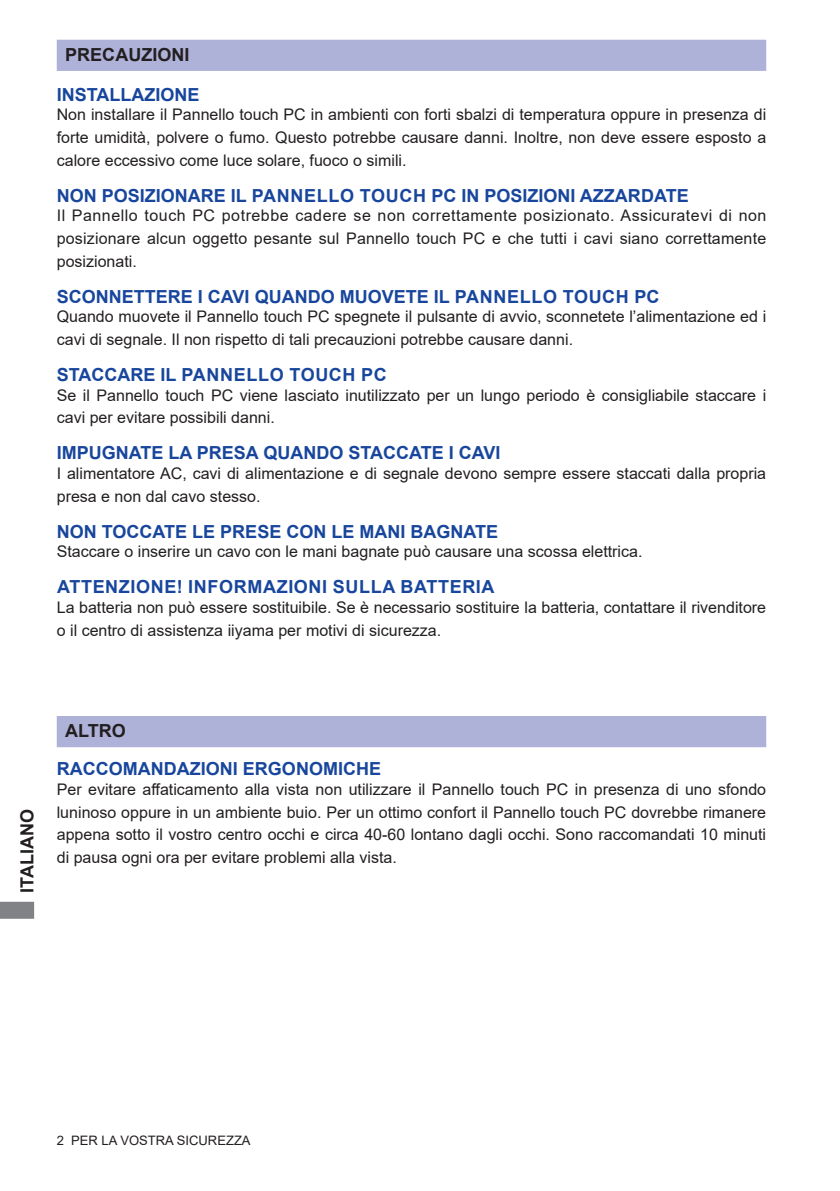
<style>
.page{position:relative;width:840px;height:1191px;background:#fff}
.page>*{position:absolute;margin:0;border:0;box-sizing:border-box;transform-origin:0 0}
.t1{font:700 18px "Arial";color:#18469d}
.t2{font:700 18px "Arial";letter-spacing:.035em;color:#18469d}
.t3{font:700 18px "Arial";letter-spacing:.025em;color:#18469d}
.t4{font:700 18px "Arial";color:#231f20}
.t5{font:16px/22.6px "Arial";color:#231f20}
.t6{font:13px "Arial";color:#231f20}
</style>
<div class="page">
<svg style="left:0;top:901px;width:34px;height:17px"></svg>
<div style="left:57px;top:40px;width:708px;height:31px;background:#aeb2d8"></div>
<div style="left:57px;top:716px;width:708px;height:31px;background:#aeb2d8"></div>
<p class="t4" style="left:65px;top:42px;width:126px">PRECAUZIONI</p>
<p class="t1" style="left:57px;top:81px;width:144px">INSTALLAZIONE</p>
<p class="t5" style="left:57px;top:103px;width:710px;text-align:justify">Non installare il Pannello touch PC in ambienti con forti sbalzi di temperatura oppure in presenza di forte umidità, polvere o fumo. Questo potrebbe causare danni. Inoltre, non deve essere esposto a calore eccessivo come luce solare, fuoco o simili.</p>
<p class="t1" style="left:57px;top:182px;width:633px">NON POSIZIONARE IL PANNELLO TOUCH PC IN POSIZIONI AZZARDATE</p>
<p class="t5" style="left:57px;top:204px;width:710px;text-align:justify">Il Pannello touch PC potrebbe cadere se non correttamente posizionato. Assicuratevi di non posizionare alcun oggetto pesante sul Pannello touch PC e che tutti i cavi siano correttamente posizionati.</p>
<p class="t1" style="left:57px;top:283px;width:603px">SCONNETTERE I CAVI QUANDO MUOVETE IL PANNELLO TOUCH PC</p>
<p class="t5" style="left:57px;top:305px;width:710px">Quando muovete il Pannello touch PC spegnete il pulsante di avvio, sconnetete l’alimentazione ed i cavi di segnale. Il non rispetto di tali precauzioni potrebbe causare danni.</p>
<p class="t3" style="left:57px;top:362px;width:331px">STACCARE IL PANNELLO TOUCH PC</p>
<p class="t5" style="left:57px;top:384px;width:710px">Se il Pannello touch PC viene lasciato inutilizzato per un lungo periodo è consigliabile staccare i cavi per evitare possibili danni.</p>
<p class="t1" style="left:57px;top:440px;width:445px">IMPUGNATE LA PRESA QUANDO STACCATE I CAVI</p>
<p class="t5" style="left:57px;top:462px;width:710px">I alimentatore AC, cavi di alimentazione e di segnale devono sempre essere staccati dalla propria presa e non dal cavo stesso.</p>
<p class="t1" style="left:57px;top:518px;width:443px">NON TOCCATE LE PRESE CON LE MANI BAGNATE</p>
<p class="t5" style="left:57px;top:540px;width:587px">Staccare o inserire un cavo con le mani bagnate può causare una scossa elettrica.</p>
<p class="t2" style="left:57px;top:574px;width:439px">ATTENZIONE! INFORMAZIONI SULLA BATTERIA</p>
<p class="t5" style="left:57px;top:596px;width:710px">La batteria non può essere sostituibile. Se è necessario sostituire la batteria, contattare il rivenditore o il centro di assistenza iiyama per motivi di sicurezza.</p>
<p class="t4" style="left:14px;top:892px;width:85px;rotate:-90deg">ITALIANO</p>
<p class="t4" style="left:65px;top:718px;width:62px">ALTRO</p>
<p class="t1" style="left:57px;top:756px;width:325px">RACCOMANDAZIONI ERGONOMICHE</p>
<p class="t5" style="left:57px;top:778px;width:710px;text-align:justify">Per evitare affaticamento alla vista non utilizzare il Pannello touch PC in presenza di uno sfondo luninoso oppure in un ambiente buio. Per un ottimo confort il Pannello touch PC dovrebbe rimanere appena sotto il vostro centro occhi e circa 40-60 lontano dagli occhi. Sono raccomandati 10 minuti di pausa ogni ora per evitare problemi alla vista.</p>
<p class="t6" style="left:57px;top:1131px;width:195px">2 PER LA VOSTRA SICUREZZA</p>
</div>
